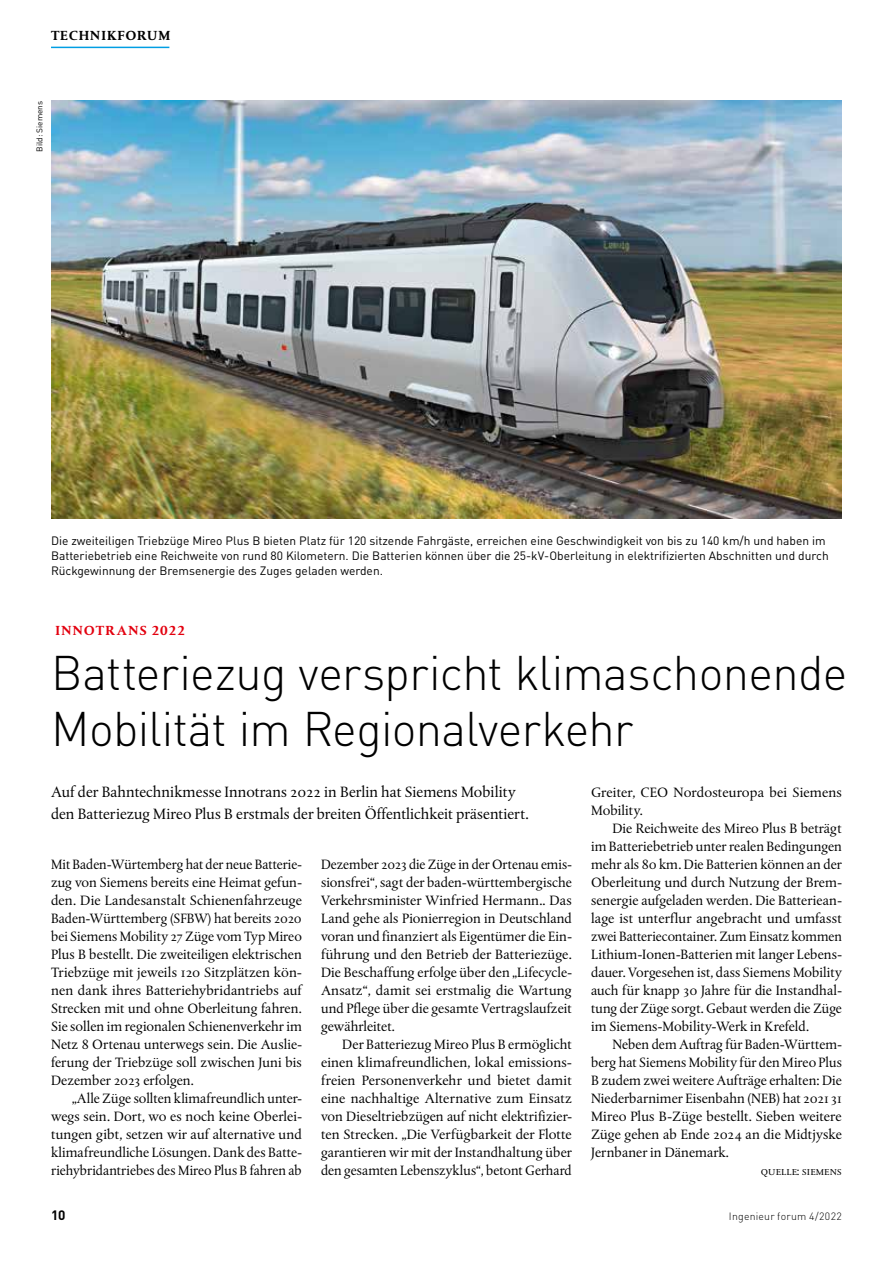
<style>
.page{position:relative;width:893px;height:1263px;background:#fff}
.page>*{position:absolute;margin:0;border:0;box-sizing:border-box;transform-origin:0 0}
.t1{font:300 48px/55.5px "DINOT";letter-spacing:-.015em;color:#000}
.t2{font:15.75px/22.5px "DTL Albertina ST";color:#000}
.t3{font:14.25px/18px "DTL Albertina ST";color:#000;text-align:justify}
.t4{font:700 13.5px "DTL Albertina T";letter-spacing:.085em;color:#e3000f}
.t5{font:700 13.5px "DTL Albertina T";letter-spacing:.06em;color:#000}
.t6{font:700 13.5px "DINOT";color:#000}
.t7{font:12px/15px "DINOT";color:#000}
.t8{font:12px "DTL Albertina T Caps";letter-spacing:.015em;color:#000}
.t9{font:300 10.5px "DINOT";letter-spacing:.02em;color:#000}
.t10{font:8.25px "DINOT";color:#000}
</style>
<div class="page">
<hr style="left:51px;top:47px;width:118px;height:1px;background:#009ee3">
<img style="left:51px;top:101px;width:791px;height:418px">
<p class="t5" style="left:51px;top:27px;width:121px">TECHNIKFORUM</p>
<p class="t10" style="left:34px;top:152px;width:52px;rotate:-90deg">Bild: Siemens</p>
<p class="t7" style="left:51px;top:532px;width:779px">Die zweiteiligen Triebzüge Mireo Plus B bieten Platz für 120 sitzende Fahrgäste, erreichen eine Geschwindigkeit von bis zu 140 km/h und haben im<br>Batteriebetrieb eine Reichweite von rund 80 Kilometern. Die Batterien können über die 25-kV-Oberleitung in elektrifizierten Abschnitten und durch<br>Rückgewinnung der Bremsenergie des Zuges geladen werden.</p>
<p class="t4" style="left:55px;top:621px;width:131px">INNOTRANS 2022</p>
<h1 class="t1" style="left:51px;top:645px;width:798px">Batteriezug verspricht klimaschonende<br>Mobilität im Regionalverkehr</h1>
<p class="t2" style="left:51px;top:780px;width:479px">Auf der Bahntechnikmesse Innotrans 2022 in Berlin hat Siemens Mobility den Batteriezug Mireo Plus B erstmals der breiten Öffentlichkeit präsentiert.</p>
<p class="t3" style="left:591px;top:783px;width:252px">Greiter, CEO Nordosteuropa bei Siemens<br>Mobility.</p>
<p class="t3" style="left:591px;top:819px;width:252px;text-indent:21px">Die Reichweite des Mireo Plus B beträgt im Batteriebetrieb unter realen Bedingungen mehr als 80 km. Die Batterien können an der Oberleitung und durch Nutzung der Brem&shy;senergie aufgeladen werden. Die Batteriean&shy;lage ist unterflur angebracht und umfasst zwei Batteriecontainer. Zum Einsatz kommen Lithium-Ionen-Batterien mit langer Lebens&shy;dauer. Vorgesehen ist, dass Siemens Mobility auch für knapp 30 Jahre für die Instandhal&shy;tung der Züge sorgt. Gebaut werden die Züge im Siemens-Mobility-Werk in Krefeld.</p>
<p class="t3" style="left:591px;top:1035px;width:252px;text-indent:21px">Neben dem Auftrag für Baden-Württem&shy;berg hat Siemens Mobility für den Mireo Plus B zudem zwei weitere Aufträge erhalten: Die Niederbarnimer Eisenbahn (NEB) hat 2021 31<br>Mireo Plus B-Züge bestellt. Sieben weitere Züge gehen ab Ende 2024 an die Midtjyske Jernbaner in Dänemark.</p>
<p class="t8" style="left:761px;top:1163px;width:83px">quelle: siemens</p>
<p class="t3" style="left:51px;top:855px;width:252px">Mit Baden-Würtemberg hat der neue Batterie&shy;zug von Siemens bereits eine Heimat gefun&shy;den. Die Landesanstalt Schienenfahrzeuge Baden-Württemberg (SFBW) hat bereits 2020 bei Siemens Mobility 27 Züge vom Typ Mireo Plus B bestellt. Die zweiteiligen elektrischen Triebzüge mit jeweils 120 Sitzplätzen kön&shy;nen dank ihres Batteriehybridantriebs auf Strecken mit und ohne Oberleitung fahren.<br>Sie sollen im regionalen Schienenverkehr im Netz 8 Ortenau unterwegs sein. Die Auslie&shy;ferung der Triebzüge soll zwischen Juni bis Dezember 2023 erfolgen.</p>
<p class="t3" style="left:51px;top:1089px;width:252px;text-indent:21px">„Alle Züge sollten klimafreundlich unter&shy;wegs sein. Dort, wo es noch keine Oberlei&shy;tungen gibt, setzen wir auf alternative und klimafreundliche Lösungen. Dank des Batte&shy;riehybridantriebes des Mireo Plus B fahren ab</p>
<p class="t3" style="left:321px;top:855px;width:252px">Dezember 2023 die Züge in der Ortenau emis&shy;sionsfrei“, sagt der baden-württembergische Verkehrsminister Winfried Hermann.. Das Land gehe als Pionierregion in Deutschland voran und finanziert als Eigentümer die Ein&shy;führung und den Betrieb der Batteriezüge.<br>Die Beschaffung erfolge über den „Lifecycle-Ansatz“, damit sei erstmalig die Wartung und Pflege über die gesamte Vertragslaufzeit gewährleitet.</p>
<p class="t3" style="left:321px;top:1035px;width:252px;text-indent:21px">Der Batteriezug Mireo Plus B ermöglicht einen klimafreundlichen, lokal emissions&shy;freien Personenverkehr und bietet damit eine nachhaltige Alternative zum Einsatz von Dieseltriebzügen auf nicht elektrifizier&shy;ten Strecken. „Die Verfügbarkeit der Flotte garantieren wir mit der Instandhaltung über den gesamten Lebenszyklus“, betont Gerhard</p>
<p class="t6" style="left:51px;top:1207px;width:16px">10</p>
<p class="t9" style="left:729px;top:1210px;width:114px">Ingenieur forum 4/2022</p>
</div>
